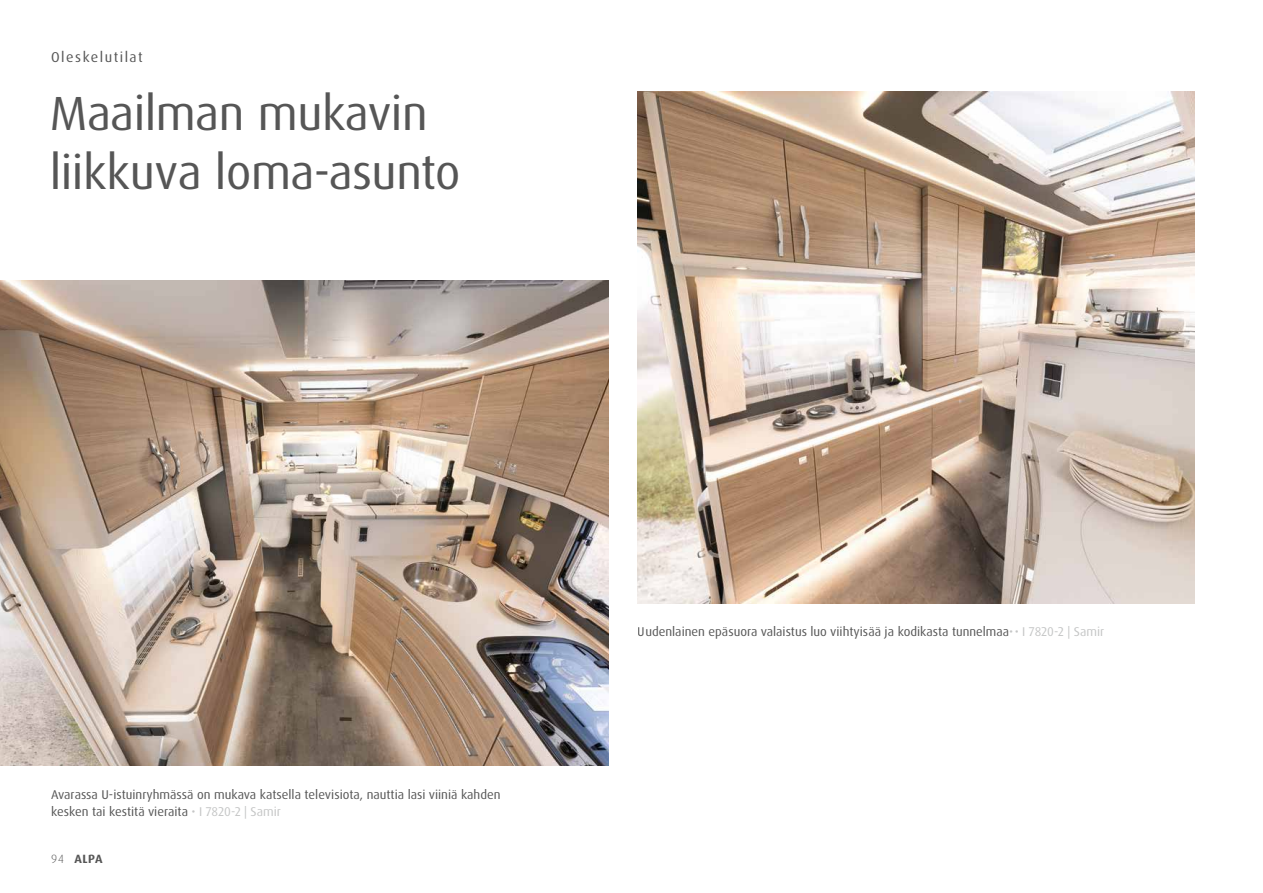
<style>
.page{position:relative;width:1263px;height:893px;background:#fff}
.page>*{position:absolute;margin:0;border:0;box-sizing:border-box;transform-origin:0 0}
.t1{font:48px/58.5px "Dax OT";letter-spacing:-.01em;color:#565656}
.t2{font:14.25px "Dax OT";letter-spacing:.105em;color:#565656}
.t3{font:12.75px/16.5px "Dax OT";color:#565656}
.t4{font:700 12px "Dax Pro";color:#565656}
.t5{font:300 12px "Dax OT";color:#565656}
.s1{color:#c5c6c6}
</style>
<div class="page">
<img style="left:0;top:281px;width:608px;height:484px">
<img style="left:638px;top:91px;width:557px;height:513px">
<p class="t2" style="left:51px;top:48px;width:93px">Oleskelutilat</p>
<h1 class="t1" style="left:50px;top:85px;width:412px">Maailman mukavin liikkuva loma-asunto</h1>
<p class="t3" style="left:51px;top:787px;width:451px">Avarassa U-istuinryhmässä on mukava katsella televisiota, nauttia lasi viiniä kahden kesken tai kestitä vieraita <span class="s1">• I 7820-2 | Samir</span></p>
<p class="t5" style="left:51px;top:851px;width:15px">94</p>
<p class="t4" style="left:75px;top:851px;width:29px">ALPA</p>
<p class="t3" style="left:638px;top:623px;width:468px">Uudenlainen epäsuora valaistus luo viihtyisää ja kodikasta tunnelmaa<span class="s1">•• I 7820-2 | Samir</span></p>
</div>
